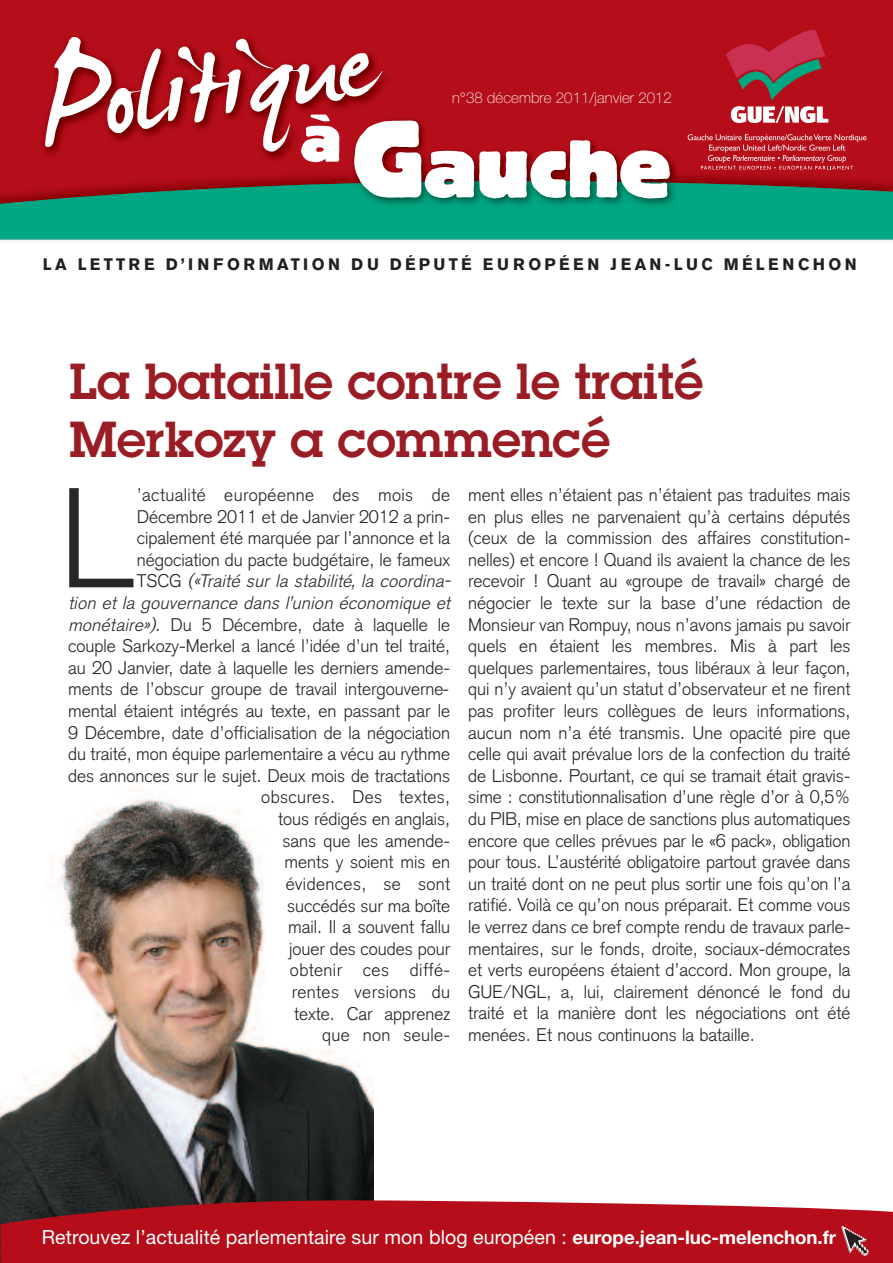
<style>
.page{position:relative;width:893px;height:1263px;background:#fff}
.page>*{position:absolute;margin:0;border:0;box-sizing:border-box;transform-origin:0 0}
.t1{font:192.75px "James Fajardo";color:#fff}
.t2{font:300 139.35px "Akzidenz Grotesk";color:#272627}
.t3{font:65.4px "B Block";color:#fff}
.t4{font:600 49.5px/58.1px "Lubalin Graph";color:#9a1c25}
.t5{font:19.5px "Helvetica Neue";letter-spacing:.005em;color:#fff}
.t6{font:300 18px/21.6px "Akzidenz Grotesk";color:#272627;text-align:justify}
.t7{font:italic 18px/21.6px "Akzidenz Grotesk BE Light Os F";color:#272627;text-align:right}
.t8{font:700 16.5px "Akzidenz Grotesk BE";letter-spacing:.2em;color:#231f20}
.t9{font:100 15px "Helvetica Neue";letter-spacing:.005em;color:#fff}
.s1{font-family:"Akzidenz Grotesk";font-weight:300;font-style:normal}
.s2{font-family:"Akzidenz Grotesk BE Light Os F";font-weight:400;font-style:italic}
.s3{font-weight:700;font-size:18.75px}
</style>
<div class="page">
<div style="left:0;top:0;width:893px;height:164px;background:#b50e1a"></div>
<img style="left:0;top:794px;width:374px;height:469px">
<svg style="left:1px;top:1200px;width:892px;height:63px;background:#b01924"></svg>
<img style="left:0;top:239px;width:893px;height:2px">
<img style="left:0;top:164px;width:893px;height:17px">
<div style="left:0;top:181px;width:893px;height:58px;background:#00a782"></div>
<svg style="left:726px;top:25px;width:100px;height:75px;background:#a52c39"></svg>
<svg style="left:731px;top:106px;width:97px;height:17px"></svg>
<svg style="left:688px;top:134px;width:178px;height:36px;background:#bf323c"></svg>
<img style="left:20px;top:0;width:386px;height:164px">
<img style="left:20px;top:164px;width:328px;height:37px">
<img style="left:33px;top:183px;width:315px;height:18px">
<img style="left:128px;top:19px;width:261px;height:145px">
<img style="left:143px;top:164px;width:37px;height:5px">
<img style="left:406px;top:114px;width:276px;height:67px">
<img style="left:348px;top:184px;width:334px;height:27px">
<img style="left:670px;top:181px;width:12px;height:3px">
<img style="left:348px;top:114px;width:58px;height:87px">
<img style="left:348px;top:114px;width:43px;height:27px">
<svg style="left:354px;top:121px;width:316px;height:77px"></svg>
<svg style="left:841px;top:1226px;width:28px;height:30px"></svg>
<h1 class="t1" style="left:25px;top:8px;width:342px;rotate:-8deg">Politique</h1>
<h3 class="t3" style="left:300px;top:101px;width:42px">à</h3>
<p class="t9" style="left:452px;top:93px;width:221px">n°38 décembre 2011/janvier 2012</p>
<p class="t8" style="left:43px;top:258px;width:815px">LA LETTRE D’INFORMATION DU DÉPUTÉ EUROPÉEN JEAN-LUC MÉLENCHON</p>
<h3 class="t4" style="left:70px;top:357px;width:635px">La bataille contre le traité<br>Merkozy a commencé</h3>
<h2 class="t2" style="left:58px;top:488px;width:79px">L</h2>
<p class="t6" style="left:137px;top:486px;width:315px">’actualité européenne des mois de Décembre 2011 et de Janvier 2012 a prin&shy;cipalement été marquée par l’annonce et la négociation du pacte budgétaire, le fameux</p>
<p class="t7" style="left:68px;top:572px;width:388px"><span class="s1">T S C G</span> («Traité sur la stabilité, la coordina-<br>tion et la gouvernance dans l’union économique et</p>
<p class="t6" style="left:68px;top:616px;width:384px;text-align:right"><span class="s2">monétaire»)</span>. Du 5 Décembre, date à laquelle le couple Sarkozy-Merkel a lancé l’idée d’un tel traité, au 20 Janvier, date à laquelle les derniers amende&shy;ments de l’obscur groupe de travail intergouverne&shy;mental étaient intégrés au texte, en passant par le<br>9 Décembre, date d’officialisation de la négociation du traité, mon équipe parlementaire a vécu au rythme des annonces sur le sujet. Deux mois de tractations obscures. Des textes,<br>tous rédigés en anglais,<br>sans que les amende-<br>ments y soient mis en<br>évidences, se sont<br>succédés sur ma boîte<br>mail. Il a souvent fallu<br>jouer des coudes pour<br>obtenir ces diffé-<br>rentes versions du<br>texte. Car apprenez<br>que non seule-</p>
<p class="t6" style="left:468px;top:486px;width:384px">ment elles n’étaient pas n’étaient pas traduites mais en plus elles ne parvenaient qu’à certains députés (ceux de la commission des affaires constitution&shy;nelles) et encore ! Quand ils avaient la chance de les recevoir ! Quant au «groupe de travail» chargé de négocier le texte sur la base d’une rédaction de Monsieur van Rompuy, nous n’avons jamais pu savoir quels en étaient les membres. Mis à part les quelques parlementaires, tous libéraux à leur façon, qui n’y avaient qu’un statut d’observateur et ne firent pas profiter leurs collègues de leurs informations, aucun nom n’a été transmis. Une opacité pire que celle qui avait prévalue lors de la confection du traité de Lisbonne. Pourtant, ce qui se tramait était gravis&shy;sime : constitutionnalisation d’une règle d’or à 0,5% du PIB, mise en place de sanctions plus automatiques encore que celles prévues par le «6 pack», obligation pour tous. L’austérité obligatoire partout gravée dans un traité dont on ne peut plus sortir une fois qu’on l’a ratifié. Voilà ce qu’on nous préparait. Et comme vous le verrez dans ce bref compte rendu de travaux parle&shy;mentaires, sur le fonds, droite, sociaux-démocrates et verts européens étaient d’accord. Mon groupe, la GUE/NGL, a, lui, clairement dénoncé le fond du traité et la manière dont les négociations ont été menées. Et nous continuons la bataille.</p>
<p class="t5" style="left:42px;top:1230px;width:796px">Retrouvez l’actualité parlementaire sur mon blog européen : <span class="s3">europe.jean-luc-melenchon.fr</span></p>
</div>
